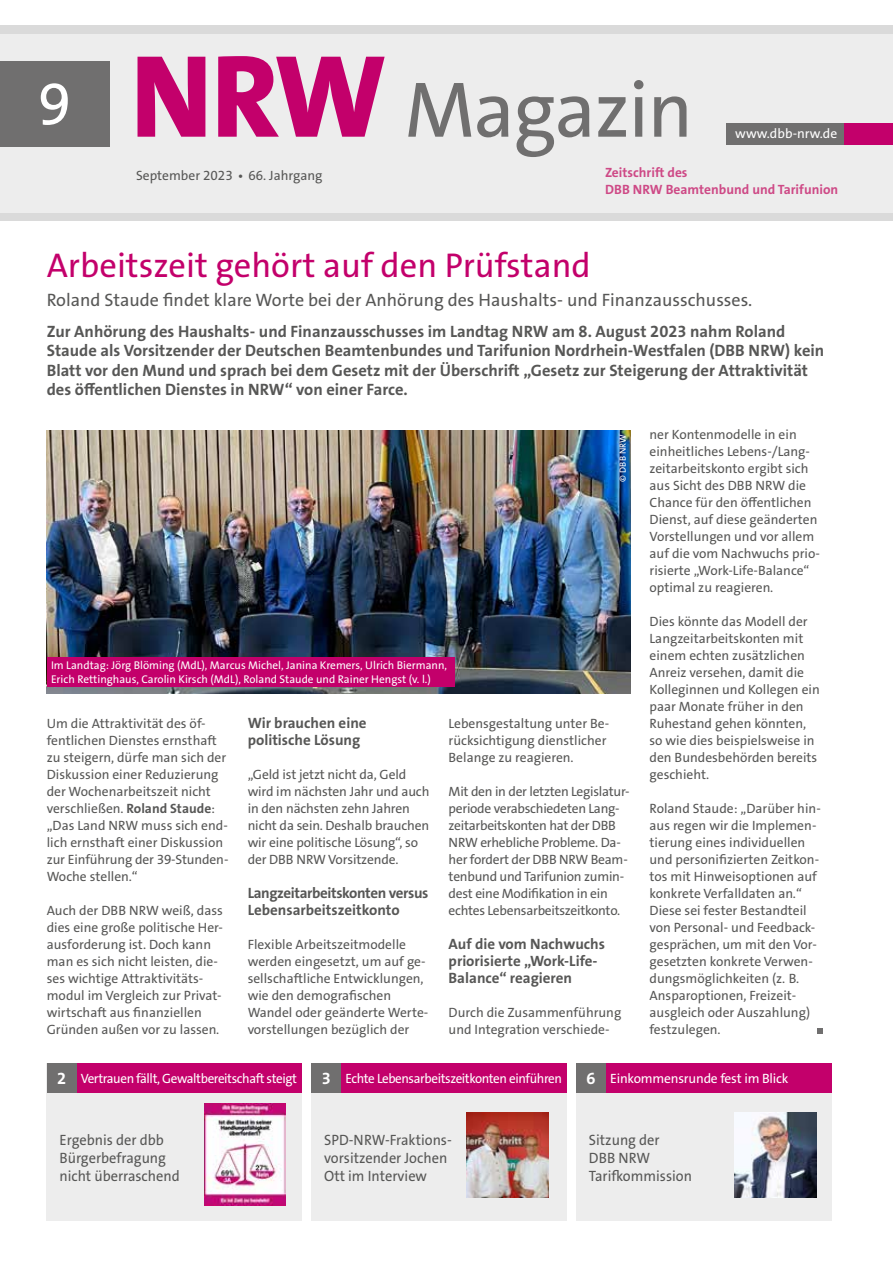
<style>
.page{position:relative;width:893px;height:1263px;background:#fff}
.page>*{position:absolute;margin:0;border:0;box-sizing:border-box;transform-origin:0 0}
.t1{font:79.5px "The Sans Os F";letter-spacing:-.02em;color:#706f6f}
.t2{font:34.5px "The Sans Os F";color:#c3006b}
.t3{font:18px "The Sans Os F";color:#575756}
.t4{font:700 16.5px/19.5px "The Sans Os F";color:#575756}
.t5{font:15px/18px "The Sans Os F";color:#575756;scale:.96 1}
.t6{font:700 15px/17px "The Sans Os F";color:#575756}
.t7{font:700 15px/17px "The Sans Os F";letter-spacing:-.025em;color:#575756}
.t8{font:13.5px/17px "The Sans Os F";color:#575756}
.t9{font:13.5px/17px "The Sans Os F";letter-spacing:-.02em;color:#575756}
.t10{font:13.5px "The Sans Os F";letter-spacing:-.03em;color:#fff}
.t11{font:700 13.5px/16.5px "The Sans Os F";color:#ce4986}
.t12{font:13.5px "The Sans Os F";color:#fff}
.t13{font:11.25px/13.5px "The Sans Os F";color:#fff}
.t14{font:9px "The Sans Os F";letter-spacing:.005em;color:#fff}
.s1{font-weight:800;font-size:118.5px;color:#c3006b}
.s2{font-weight:700}
.s3{font-weight:700;font-size:16.5px}
</style>
<div class="page">
<div style="left:0;top:26px;width:893px;height:195px;background:#dadada"></div>
<div style="left:0;top:34px;width:893px;height:179px;background:#ededed"></div>
<div style="left:0;top:62px;width:109px;height:85px;background:#706f6f"></div>
<div style="left:727px;top:123px;width:166px;height:21px;background:#706f6f"></div>
<div style="left:844px;top:123px;width:49px;height:21px;background:#c3006b"></div>
<div style="left:47px;top:1063px;width:255px;height:157px;background:#ededed"></div>
<div style="left:77px;top:1063px;width:225px;height:30px;background:#c3006b"></div>
<div style="left:47px;top:1063px;width:30px;height:30px;background:#706f6f"></div>
<img style="left:204px;top:1103px;width:82px;height:102px">
<div style="left:311px;top:1063px;width:256px;height:157px;background:#ededed"></div>
<div style="left:341px;top:1063px;width:226px;height:30px;background:#c3006b"></div>
<div style="left:311px;top:1063px;width:30px;height:30px;background:#706f6f"></div>
<img style="left:466px;top:1112px;width:82px;height:85px">
<div style="left:576px;top:1063px;width:255px;height:157px;background:#ededed"></div>
<div style="left:606px;top:1063px;width:225px;height:30px;background:#c3006b"></div>
<div style="left:576px;top:1063px;width:30px;height:30px;background:#706f6f"></div>
<img style="left:735px;top:1112px;width:81px;height:85px">
<svg style="left:817px;top:1028px;width:6px;height:6px"></svg>
<img style="left:47px;top:430px;width:583px;height:264px">
<div style="left:47px;top:657px;width:407px;height:30px;background:#c3006b"></div>
<h1 class="t1" style="left:38px;top:59px;width:657px"><sup>9</sup> <span class="s1">NRW</span> Magazin</h1>
<p class="t8" style="left:136px;top:167px;width:188px">September 2023 • 66. Jahrgang</p>
<p class="t11" style="left:605px;top:164px;width:235px">Zeitschrift des<br>DBB NRW Beamtenbund und Tarifunion</p>
<p class="t12" style="left:735px;top:125px;width:103px">www.dbb-nrw.de</p>
<h2 class="t2" style="left:47px;top:243px;width:545px">Arbeitszeit gehört auf den Prüfstand</h2>
<h3 class="t3" style="left:47px;top:288px;width:707px">Roland Staude findet klare Worte bei der Anhörung des Haushalts- und Finanzausschusses.</h3>
<p class="t4" style="left:47px;top:321px;width:779px">Zur Anhörung des Haushalts- und Finanzausschusses im Landtag NRW am 8. August 2023 nahm Roland Staude als Vorsitzender der Deutschen Beamtenbundes und Tarifunion Nordrhein-Westfalen (DBB NRW) kein Blatt vor den Mund und sprach bei dem Gesetz mit der Überschrift „Gesetz zur Steigerung der Attraktivität des öffentlichen Dienstes in NRW“ von einer Farce.</p>
<p class="t13" style="left:51px;top:658px;width:397px">Im Landtag: Jörg Blöming (MdL), Marcus Michel, Janina Kremers, Ulrich Biermann,<br>Erich Rettinghaus, Carolin Kirsch (MdL), Roland Staude und Rainer Hengst (v. l.)</p>
<p class="t14" style="left:617px;top:481px;width:49px;rotate:-90deg">© DBB NRW</p>
<p class="t8" style="left:47px;top:715px;width:183px">Um die Attraktivität des öf&shy;fentlichen Dienstes ernsthaft zu steigern, dürfe man sich der<br>Diskussion einer Reduzierung der Wochenarbeitszeit nicht verschließen. <span class="s2">Roland Staude</span>: „Das Land NRW muss sich end&shy;lich ernsthaft einer Diskussion zur Einführung der 39-Stunden-<br>Woche stellen.“</p>
<p class="t8" style="left:47px;top:902px;width:178px">Auch der DBB NRW weiß, dass dies eine große politische Her&shy;ausforderung ist. Doch kann man es sich nicht leisten, die&shy;ses wichtige Attraktivitäts&shy;modul im Vergleich zur Privat&shy;wirtschaft aus finanziellen<br>Gründen außen vor zu lassen.</p>
<p class="t6" style="left:248px;top:714px;width:120px">Wir brauchen eine politische Lösung</p>
<p class="t8" style="left:248px;top:766px;width:183px">„Geld ist jetzt nicht da, Geld wird im nächsten Jahr und auch in den nächsten zehn Jahren nicht da sein. Deshalb brauchen wir eine politische Lösung“, so der DBB NRW Vorsitzende.</p>
<p class="t7" style="left:248px;top:884px;width:182px">Langzeitarbeitskonten versus<br>Lebensarbeitszeitkonto</p>
<p class="t8" style="left:248px;top:936px;width:181px">Flexible Arbeitszeitmodelle werden eingesetzt, um auf ge&shy;sellschaftliche Entwicklungen, wie den demografischen<br>Wandel oder geänderte Werte&shy;vorstellungen bezüglich der</p>
<p class="t8" style="left:449px;top:715px;width:162px">Lebensgestaltung unter Be&shy;rücksichtigung dienstlicher<br>Belange zu reagieren.</p>
<p class="t9" style="left:449px;top:783px;width:182px">Mit den in der letzten Legislatur&shy;periode verabschiedeten Lang&shy;zeitarbeitskonten hat der DBB<br>NRW erhebliche Probleme. Da&shy;her fordert der DBB NRW Beam&shy;tenbund und Tarifunion zumin&shy;dest eine Modifikation in ein echtes Lebensarbeitszeitkonto.</p>
<p class="t6" style="left:449px;top:935px;width:158px">Auf die vom Nachwuchs priorisierte „Work-Life-<br>Balance“ reagieren</p>
<p class="t8" style="left:449px;top:1004px;width:174px">Durch die Zusammenführung und Integration verschiede-</p>
<p class="t8" style="left:649px;top:426px;width:172px">ner Kontenmodelle in ein einheitliches Lebens-/Lang&shy;zeitarbeitskonto ergibt sich aus Sicht des DBB NRW die<br>Chance für den öffentlichen<br>Dienst, auf diese geänderten<br>Vorstellungen und vor allem auf die vom Nachwuchs prio&shy;risierte „Work-Life-Balance“ optimal zu reagieren.</p>
<p class="t8" style="left:649px;top:613px;width:172px">Dies könnte das Modell der<br>Langzeitarbeitskonten mit einem echten zusätzlichen<br>Anreiz versehen, damit die<br>Kolleginnen und Kollegen ein paar Monate früher in den<br>Ruhestand gehen könnten, so wie dies beispielsweise in den Bundesbehörden bereits geschieht.</p>
<p class="t8" style="left:649px;top:800px;width:173px">Roland Staude: „Darüber hin&shy;aus regen wir die Implemen&shy;tierung eines individuellen und personifizierten Zeitkon&shy;tos mit Hinweisoptionen auf konkrete Verfalldaten an.“<br>Diese sei fester Bestandteil von Personal- und Feedback&shy;gesprächen, um mit den Vor&shy;gesetzten konkrete Verwen&shy;dungsmöglichkeiten (z. B.<br>Ansparoptionen, Freizeit&shy;ausgleich oder Auszahlung) festzulegen.</p>
<p class="t10" style="left:57px;top:1069px;width:241px"><span class="s3">2</span> Vertrauen fällt, Gewaltbereitschaft steigt</p>
<p class="t5" style="left:60px;top:1131px;width:127px">Ergebnis der dbb<br>Bürgerbefragung nicht überraschend</p>
<p class="t10" style="left:322px;top:1069px;width:242px"><span class="s3">3</span> Echte Lebensarbeitszeitkonten einführen</p>
<p class="t5" style="left:324px;top:1131px;width:134px">SPD-NRW-Fraktions&shy;vorsitzender Jochen<br>Ott im Interview</p>
<p class="t10" style="left:586px;top:1069px;width:203px"><span class="s3">6</span> Einkommensrunde fest im Blick</p>
<p class="t5" style="left:589px;top:1131px;width:109px">Sitzung der<br>DBB NRW<br>Tarifkommission</p>
</div>
